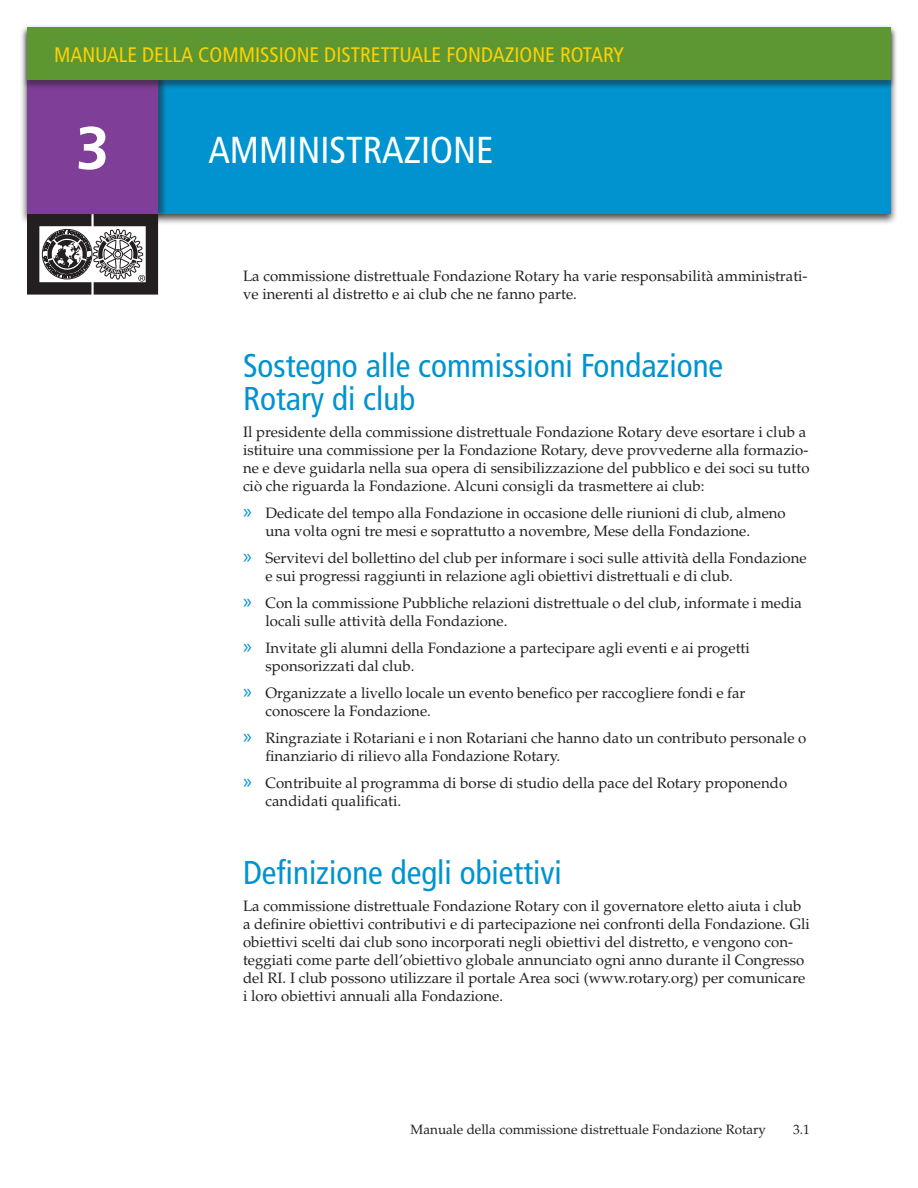
<style>
.page{position:relative;width:918px;height:1188px;background:#fff}
.page>*{position:absolute;margin:0;border:0;box-sizing:border-box;transform-origin:0 0}
.Chapter_Number_1{font:700 60px "Frutiger LT Std";color:#fff}
.Chapter_Title_1{font:condensed 37.5px "Frutiger LT Std";color:#fff}
.Head_1_1{font:condensed 33px/33px "Frutiger LT Std";color:#0093d0}
.District_RF_Title_He{font:condensed 21px "Frutiger LT Std";color:#fed006}
.Body_0p9__1{font:15px/18px "Palatino LT Std";color:#231f20}
.First_Par_on_Title_P{font:15px/18px "Palatino LT Std";color:#231f20}
.t1{font:13.5px "Palatino LT Std";color:#231f20}
.s1{font-family:"Myriad Pro";font-size:21px;color:#0093d0}
</style>
<div class="page">
<div style="left:20px;top:24px;width:878px;height:201px;background:#231f20;opacity:.8"></div>
<div style="left:27px;top:27px;width:864px;height:187px;background:#0093d0"></div>
<svg style="left:27px;top:219px;width:131px;height:76px"></svg>
<div style="left:27px;top:74px;width:140px;height:145px;background:#231f20;opacity:.5"></div>
<div style="left:28px;top:80px;width:129px;height:133px;background:#7f3f98"></div>
<div style="left:27px;top:79px;width:131px;height:135px;border:2px solid #7f3f98"></div>
<div style="left:22px;top:28px;width:873px;height:62px;background:#231f20;opacity:.5"></div>
<div style="left:27px;top:27px;width:864px;height:53px;background:#5c9731"></div>
<p class="District_RF_Title_He" style="left:54px;top:43px;width:572px">MANUALE DELLA COMMISSIONE DISTRETTUALE FONDAZIONE ROTARY</p>
<p class="Chapter_Number_1" style="left:76px;top:113px;width:35px">3</p>
<p class="Chapter_Title_1" style="left:208px;top:128px;width:286px">AMMINISTRAZIONE</p>
<p class="First_Par_on_Title_P" style="left:243px;top:267px;width:566px">La commissione distrettuale Fondazione Rotary ha varie responsabilità amministrati&shy;ve inerenti al distretto e ai club che ne fanno parte.</p>
<p class="Head_1_1" style="left:243px;top:349px;width:482px">Sostegno alle commissioni Fondazione<br>Rotary di club</p>
<p class="Body_0p9__1" style="left:243px;top:423px;width:568px">Il presidente della commissione distrettuale Fondazione Rotary deve esortare i club a istituire una commissione per la Fondazione Rotary, deve provvederne alla formazio&shy;ne e deve guidarla nella sua opera di sensibilizzazione del pubblico e dei soci su tutto ciò che riguarda la Fondazione. Alcuni consigli da trasmettere ai club:</p>
<p class="Body_0p9__1" style="left:266px;top:504px;width:522px;text-indent:-22px"><span class="s1">»</span> Dedicate del tempo alla Fondazione in occasione delle riunioni di club, almeno una volta ogni tre mesi e soprattutto a novembre, Mese della Fondazione.</p>
<p class="Body_0p9__1" style="left:266px;top:549px;width:543px;text-indent:-22px"><span class="s1">»</span> Servitevi del bollettino del club per informare i soci sulle attività della Fondazione e sui progressi raggiunti in relazione agli obiettivi distrettuali e di club.</p>
<p class="Body_0p9__1" style="left:266px;top:594px;width:538px;text-indent:-22px"><span class="s1">»</span> Con la commissione Pubbliche relazioni distrettuale o del club, informate i media locali sulle attività della Fondazione.</p>
<p class="Body_0p9__1" style="left:266px;top:639px;width:486px;text-indent:-22px"><span class="s1">»</span> Invitate gli alumni della Fondazione a partecipare agli eventi e ai progetti sponsorizzati dal club.</p>
<p class="Body_0p9__1" style="left:266px;top:684px;width:482px;text-indent:-22px"><span class="s1">»</span> Organizzate a livello locale un evento benefico per raccogliere fondi e far conoscere la Fondazione.</p>
<p class="Body_0p9__1" style="left:266px;top:729px;width:542px;text-indent:-22px"><span class="s1">»</span> Ringraziate i Rotariani e i non Rotariani che hanno dato un contributo personale o finanziario di rilievo alla Fondazione Rotary.</p>
<p class="Body_0p9__1" style="left:266px;top:774px;width:523px;text-indent:-22px"><span class="s1">»</span> Contribuite al programma di borse di studio della pace del Rotary proponendo candidati qualificati.</p>
<p class="Head_1_1" style="left:243px;top:856px;width:320px">Definizione degli obiettivi</p>
<p class="Body_0p9__1" style="left:243px;top:897px;width:568px">La commissione distrettuale Fondazione Rotary con il governatore eletto aiuta i club a definire obiettivi contributivi e di partecipazione nei confronti della Fondazione. Gli obiettivi scelti dai club sono incorporati negli obiettivi del distretto, e vengono con&shy;teggiati come parte dell’obiettivo globale annunciato ogni anno durante il Congresso del RI. I club possono utilizzare il portale Area soci (www.rotary.org) per comunicare i loro obiettivi annuali alla Fondazione.</p>
<p class="t1" style="left:411px;top:1121px;width:357px">Manuale della commissione distrettuale Fondazione Rotary</p>
<p class="t1" style="left:793px;top:1121px;width:18px">3.1</p>
</div>
